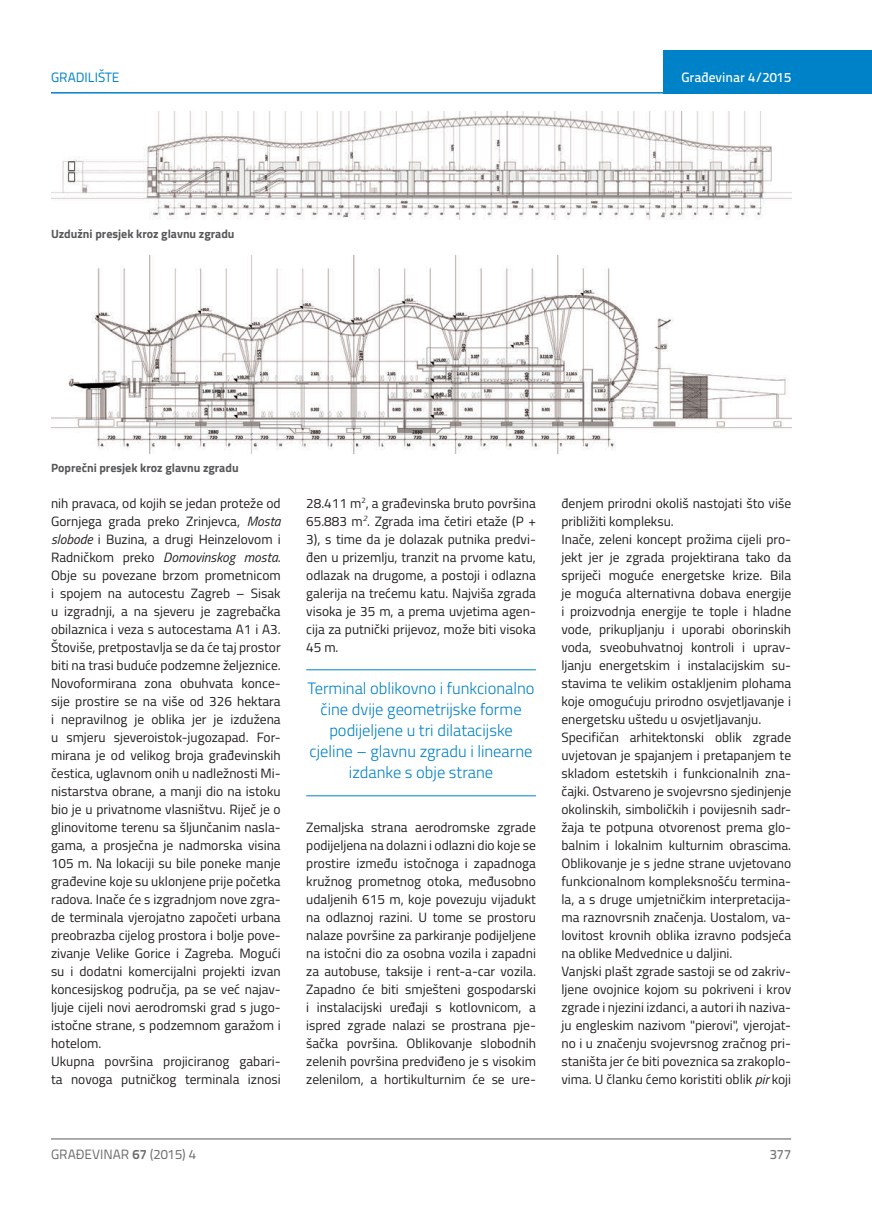
<style>
.page{position:relative;width:872px;height:1212px;background:#fff}
.page>*{position:absolute;margin:0;border:0;box-sizing:border-box;transform-origin:0 0}
.t1{font:300 16.5px/21px "Titillium";color:#0082c8;text-align:center}
.t2{font:13.5px/18px "Titillium";color:#231f20}
.t3{font:13.5px "Titillium Text 22 L";color:#6c6d70}
.t4{font:500 13.5px "Titillium Text 22 L";color:#fff}
.t5{font:13.5px "Titillium Text 22 L";color:#0082c8}
.t6{font:500 13.5px "Titillium Text 22 L";color:#787a7d}
.t7{font:700 12px "Titillium";color:#57585a}
.s1{font-style:italic}
.s2{font-weight:700}
</style>
<div class="page">
<hr style="left:51px;top:1139px;width:740px;height:1px;background:#57585a">
<div style="left:663px;top:50px;width:209px;height:44px;background:#0082c8"></div>
<hr style="left:51px;top:92px;width:821px;height:2px;background:#0082c8">
<hr style="left:306px;top:669px;width:230px;height:1px;background:#0082c8">
<hr style="left:306px;top:795px;width:230px;height:1px;background:#0082c8">
<img style="left:51px;top:112px;width:740px;height:108px">
<img style="left:51px;top:256px;width:740px;height:198px">
<p class="t5" style="left:51px;top:68px;width:70px">GRADILIŠTE</p>
<p class="t4" style="left:681px;top:67px;width:111px">Građevinar 4/2015</p>
<p class="t7" style="left:51px;top:224px;width:185px">Uzdužni presjek kroz glavnu zgradu</p>
<p class="t7" style="left:51px;top:458px;width:189px">Poprečni presjek kroz glavnu zgradu</p>
<p class="t2" style="left:51px;top:493px;width:231px">nih pravaca, od kojih se jedan proteže od Gornjega grada preko Zrinjevca, <span class="s1">Mosta slobode</span> i Buzina, a drugi Heinzelovom i Radničkom preko <span class="s1">Domovinskog mosta</span>.<br>Obje su povezane brzom prometnicom i spojem na autocestu Zagreb – Sisak u izgradnji, a na sjeveru je zagrebačka obilaznica i veza s autocestama A1 i A3.<br>Štoviše, pretpostavlja se da će taj prostor biti na trasi buduće podzemne željeznice.<br>Novoformirana zona obuhvata konce&shy;sije prostire se na više od 326 hektara i nepravilnog je oblika jer je izdužena u smjeru sjeveroistok-jugozapad. For&shy;mirana je od velikog broja građevinskih čestica, uglavnom onih u nadležnosti Mi&shy;nistarstva obrane, a manji dio na istoku bio je u privatnome vlasništvu. Riječ je o glinovitome terenu sa šljunčanim nasla&shy;gama, a prosječna je nadmorska visina 105 m. Na lokaciji su bile poneke manje građevine koje su uklonjene prije početka radova. Inače će s izgradnjom nove zgra&shy;de terminala vjerojatno započeti urbana preobrazba cijelog prostora i bolje pove&shy;zivanje Velike Gorice i Zagreba. Mogući su i dodatni komercijalni projekti izvan koncesijskog područja, pa se već najav&shy;ljuje cijeli novi aerodromski grad s jugo&shy;istočne strane, s podzemnom garažom i hotelom.<br>Ukupna površina projiciranog gabari&shy;ta novoga putničkog terminala iznosi</p>
<p class="t2" style="left:306px;top:493px;width:231px;text-align:justify">28.411 m<sup>2</sup>, a građevinska bruto površina 65.883 m<sup>2</sup>. Zgrada ima četiri etaže (P + 3), s time da je dolazak putnika predvi&shy;đen u prizemlju, tranzit na prvome katu, odlazak na drugome, a postoji i odlazna galerija na trećemu katu. Najviša zgrada visoka je 35 m, a prema uvjetima agen&shy;cija za putnički prijevoz, može biti visoka 45 m.</p>
<p class="t1" style="left:308px;top:677px;width:228px">Terminal oblikovno i funkcionalno čine dvije geometrijske forme podijeljene u tri dilatacijske cjeline – glavnu zgradu i linearne izdanke s obje strane</p>
<p class="t2" style="left:306px;top:818px;width:231px;text-align:justify">Zemaljska strana aerodromske zgrade podijeljena na dolazni i odlazni dio koje se prostire između istočnoga i zapadnoga kružnog prometnog otoka, međusobno udaljenih 615 m, koje povezuju vijadukt na odlaznoj razini. U tome se prostoru nalaze površine za parkiranje podijeljene na istočni dio za osobna vozila i zapadni za autobuse, taksije i rent-a-car vozila.<br>Zapadno će biti smješteni gospodarski i instalacijski uređaji s kotlovnicom, a ispred zgrade nalazi se prostrana pje&shy;šačka površina. Oblikovanje slobodnih zelenih površina predviđeno je s visokim zelenilom, a hortikulturnim će se ure-</p>
<p class="t2" style="left:561px;top:493px;width:231px">đenjem prirodni okoliš nastojati što više približiti kompleksu.<br>Inače, zeleni koncept prožima cijeli pro&shy;jekt jer je zgrada projektirana tako da spriječi moguće energetske krize. Bila je moguća alternativna dobava energije i proizvodnja energije te tople i hladne vode, prikupljanju i uporabi oborinskih voda, sveobuhvatnoj kontroli i uprav&shy;ljanju energetskim i instalacijskim su&shy;stavima te velikim ostakljenim plohama koje omogućuju prirodno osvjetljavanje i energetsku uštedu u osvjetljavanju.<br>Specifičan arhitektonski oblik zgrade uvjetovan je spajanjem i pretapanjem te skladom estetskih i funkcionalnih zna&shy;čajki. Ostvareno je svojevrsno sjedinjenje okolinskih, simboličkih i povijesnih sadr&shy;žaja te potpuna otvorenost prema glo&shy;balnim i lokalnim kulturnim obrascima.<br>Oblikovanje je s jedne strane uvjetovano funkcionalnom kompleksnošću termina&shy;la, a s druge umjetničkim interpretacija&shy;ma raznovrsnih značenja. Uostalom, va&shy;lovitost krovnih oblika izravno podsjeća na oblike Medvednice u daljini.<br>Vanjski plašt zgrade sastoji se od zakriv&shy;ljene ovojnice kojom su pokriveni i krov zgrade i njezini izdanci, a autori ih naziva&shy;ju engleskim nazivom "pierovi", vjerojat&shy;no i u značenju svojevrsnog zračnog pri&shy;staništa jer će biti poveznica sa zrakoplo&shy;vima. U članku ćemo koristiti oblik <span class="s1">pir</span> koji</p>
<p class="t3" style="left:51px;top:1144px;width:146px">GRAĐEVINAR <span class="s2">67</span> (2015) 4</p>
<p class="t6" style="left:769px;top:1144px;width:23px">377</p>
</div>
